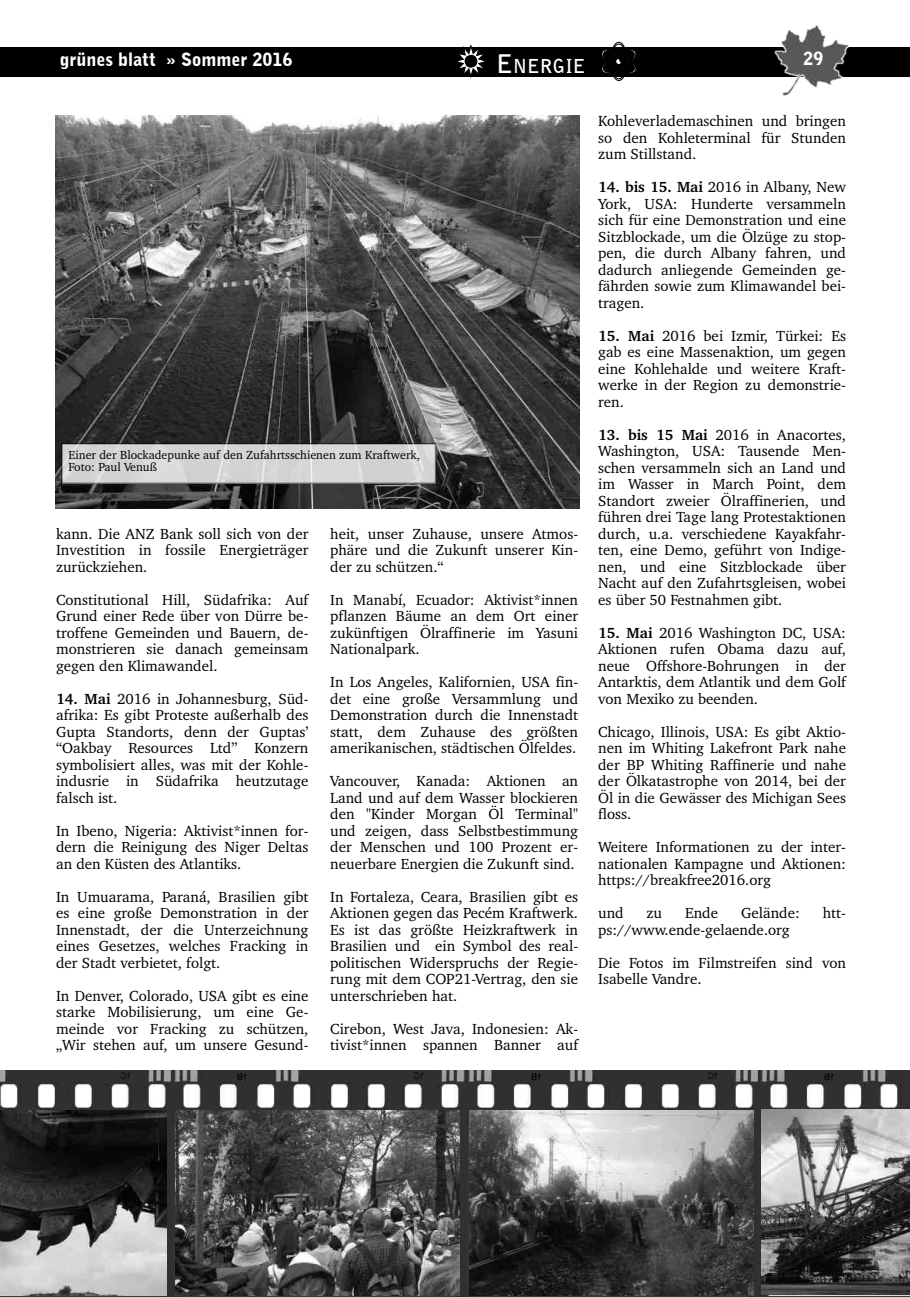
<style>
.page{position:relative;width:910px;height:1297px;background:#fff}
.page>*{position:absolute;margin:0;border:0;box-sizing:border-box;transform-origin:0 0}
.t1{font:700 19.2px "Bell Gothic BT";color:#fff}
.t2{font:900 18px "Bell Gothic BT";color:#fff}
.t3{font:15px/16.5px "Charter BT";color:#000;text-align:justify}
.t4{font:12px/12px "Charter BT";color:#000}
.s1{font-size:25.5px}
.s2{font-family:"Signigficante";font-weight:400;font-size:42px}
.s3{font-weight:700}
</style>
<div class="page">
<div style="left:0;top:47px;width:910px;height:30px;background:#000"></div>
<img style="left:774px;top:25px;width:76px;height:71px">
<svg style="left:457px;top:46px;width:28px;height:29px"></svg>
<img style="left:0;top:1070px;width:910px;height:227px">
<img style="left:0;top:1110px;width:167px;height:186px">
<img style="left:176px;top:1110px;width:284px;height:186px">
<img style="left:469px;top:1110px;width:284px;height:186px">
<img style="left:762px;top:1109px;width:148px;height:186px">
<img style="left:56px;top:115px;width:523px;height:393px">
<div style="left:62px;top:444px;width:374px;height:39px;background:#d3d3d3"></div>
<div style="left:61px;top:443px;width:375px;height:41px;border:2px solid #000"></div>
<p class="t2" style="left:60px;top:49px;width:235px">grünes blatt » Sommer 2016</p>
<p class="t1" style="left:496px;top:54px;width:143px"><span class="s1">E</span>NERGIE <span class="s2">L</span></p>
<p class="t2" style="left:803px;top:47px;width:22px">29</p>
<p class="t4" style="left:69px;top:450px;width:353px">Einer der Blockadepunke auf den Zufahrtsschienen zum Kraftwerk,<br>Foto: Paul Venuß</p>
<p class="t3" style="left:56px;top:526px;width:254px">kann. Die ANZ Bank soll sich von der Investition in fossile Energieträger zurückziehen.</p>
<p class="t3" style="left:56px;top:592px;width:254px">Constitutional Hill, Südafrika: Auf Grund einer Rede über von Dürre be&shy;troffene Gemeinden und Bauern, de&shy;monstrieren sie danach gemeinsam gegen den Klimawandel.</p>
<p class="t3" style="left:56px;top:691px;width:254px"><span class="s3">14. Mai</span> 2016 in Johannesburg, Süd&shy;afrika: Es gibt Proteste außerhalb des Gupta Standorts, denn der Guptas’ “Oakbay Resources Ltd” Konzern symbolisiert alles, was mit der Kohle&shy;indusrie in Südafrika heutzutage falsch ist.</p>
<p class="t3" style="left:56px;top:823px;width:254px">In Ibeno, Nigeria: Aktivist*innen for&shy;dern die Reinigung des Niger Deltas an den Küsten des Atlantiks.</p>
<p class="t3" style="left:56px;top:889px;width:254px">In Umuarama, Paraná, Brasilien gibt es eine große Demonstration in der Innenstadt, der die Unterzeichnung eines Gesetzes, welches Fracking in der Stadt verbietet, folgt.</p>
<p class="t3" style="left:56px;top:988px;width:254px">In Denver, Colorado, USA gibt es eine starke Mobilisierung, um eine Ge&shy;meinde vor Fracking zu schützen, „Wir stehen auf, um unsere Gesund-</p>
<p class="t3" style="left:330px;top:526px;width:249px">heit, unser Zuhause, unsere Atmos&shy;phäre und die Zukunft unserer Kin&shy;der zu schützen.“</p>
<p class="t3" style="left:330px;top:592px;width:249px">In Manabí, Ecuador: Aktivist*innen pflanzen Bäume an dem Ort einer zukünftigen Ölraffinerie im Yasuni Nationalpark.</p>
<p class="t3" style="left:330px;top:675px;width:249px">In Los Angeles, Kalifornien, USA fin&shy;det eine große Versammlung und Demonstration durch die Innenstadt statt, dem Zuhause des größten amerikanischen, städtischen Ölfeldes.</p>
<p class="t3" style="left:330px;top:774px;width:249px">Vancouver, Kanada: Aktionen an Land und auf dem Wasser blockieren den "Kinder Morgan Öl Terminal" und zeigen, dass Selbstbestimmung der Menschen und 100 Prozent er&shy;neuerbare Energien die Zukunft sind.</p>
<p class="t3" style="left:330px;top:889px;width:249px">In Fortaleza, Ceara, Brasilien gibt es Aktionen gegen das Pecém Kraftwerk.<br>Es ist das größte Heizkraftwerk in Brasilien und ein Symbol des real&shy;politischen Widerspruchs der Regie&shy;rung mit dem COP21-Vertrag, den sie unterschrieben hat.</p>
<p class="t3" style="left:330px;top:1021px;width:249px">Cirebon, West Java, Indonesien: Ak&shy;tivist*innen spannen Banner auf</p>
<p class="t3" style="left:598px;top:114px;width:249px">Kohleverlademaschinen und bringen so den Kohleterminal für Stunden zum Stillstand.</p>
<p class="t3" style="left:598px;top:180px;width:249px"><span class="s3">14. bis 15. Mai</span> 2016 in Albany, New York, USA: Hunderte versammeln sich für eine Demonstration und eine Sitzblockade, um die Ölzüge zu stop&shy;pen, die durch Albany fahren, und dadurch anliegende Gemeinden ge&shy;fährden sowie zum Klimawandel bei&shy;tragen.</p>
<p class="t3" style="left:598px;top:328px;width:249px"><span class="s3">15. Mai</span> 2016 bei Izmir, Türkei: Es gab es eine Massenaktion, um gegen eine Kohlehalde und weitere Kraft&shy;werke in der Region zu demonstrie&shy;ren.</p>
<p class="t3" style="left:598px;top:427px;width:249px"><span class="s3">13. bis 15 Mai</span> 2016 in Anacortes, Washington, USA: Tausende Men&shy;schen versammeln sich an Land und im Wasser in March Point, dem Standort zweier Ölraffinerien, und führen drei Tage lang Protestaktionen durch, u.a. verschiedene Kayakfahr&shy;ten, eine Demo, geführt von Indige&shy;nen, und eine Sitzblockade über Nacht auf den Zufahrtsgleisen, wobei es über 50 Festnahmen gibt.</p>
<p class="t3" style="left:598px;top:625px;width:249px"><span class="s3">15. Mai</span> 2016 Washington DC, USA:<br>Aktionen rufen Obama dazu auf, neue Offshore-Bohrungen in der Antarktis, dem Atlantik und dem Golf von Mexiko zu beenden.</p>
<p class="t3" style="left:598px;top:724px;width:249px">Chicago, Illinois, USA: Es gibt Aktio&shy;nen im Whiting Lakefront Park nahe der BP Whiting Raffinerie und nahe der Ölkatastrophe von 2014, bei der Öl in die Gewässer des Michigan Sees floss.</p>
<p class="t3" style="left:598px;top:840px;width:249px">Weitere Informationen zu der inter&shy;nationalen Kampagne und Aktionen: https://breakfree2016.org</p>
<p class="t3" style="left:598px;top:906px;width:27px">und</p>
<p class="t3" style="left:647px;top:906px;width:17px">zu</p>
<p class="t3" style="left:685px;top:906px;width:34px">Ende</p>
<p class="t3" style="left:741px;top:906px;width:60px">Gelände:</p>
<p class="t3" style="left:823px;top:906px;width:25px">htt-</p>
<p class="t3" style="left:598px;top:922px;width:193px">ps://www.ende-gelaende.org</p>
<p class="t3" style="left:598px;top:955px;width:249px">Die Fotos im Filmstreifen sind von<br>Isabelle Vandre.</p>
</div>
